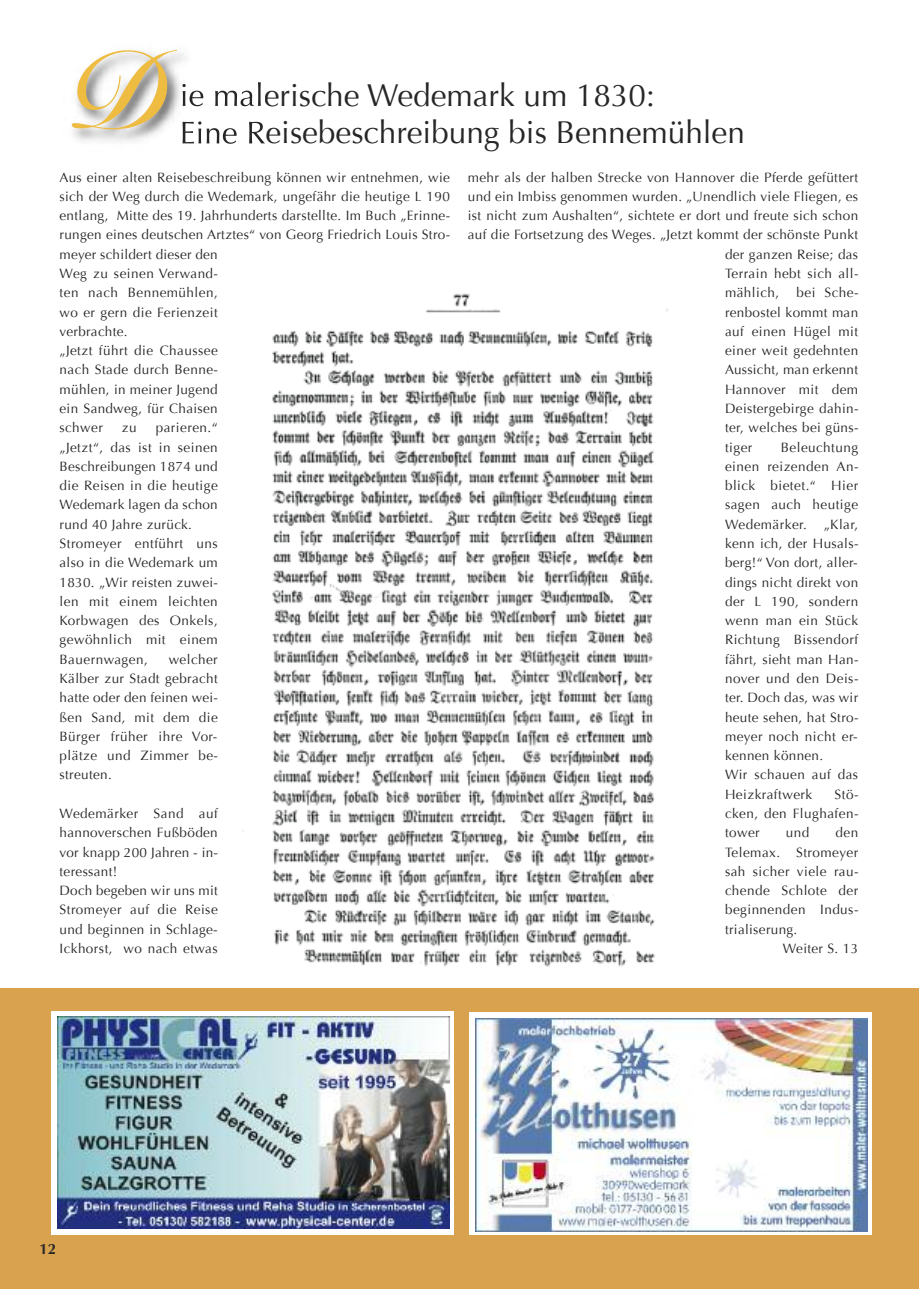
<style>
.page{position:relative;width:919px;height:1289px;background:#fff}
.page>*{position:absolute;margin:0;border:0;box-sizing:border-box;transform-origin:0 0}
.t1{font:700 108px "Snell Roundhand";color:#edbc41}
.t2{font:31.5px "Optima";color:#272627}
.t3{font:700 15px "Optima";color:#272627}
.t4{font:13.5px/19.4px "Optima";letter-spacing:.025em;color:#272627}
</style>
<div class="page">
<div style="left:0;top:988px;width:918px;height:300px;background:#d8a24f"></div>
<div style="left:51px;top:1011px;width:403px;height:223px;background:#fff"></div>
<img style="left:58px;top:1016px;width:391px;height:212px">
<svg style="left:469px;top:1012px;width:403px;height:222px;background:#ebeef2"></svg>
<img style="left:475px;top:1018px;width:391px;height:213px">
<img style="left:73px;top:51px;width:191px;height:93px">
<img style="left:182px;top:84px;width:68px;height:22px">
<img style="left:182px;top:121px;width:54px;height:23px">
<img style="left:243px;top:293px;width:425px;height:674px">
<h1 class="t1" style="left:68px;top:27px;width:110px">D</h1>
<h2 class="t2" style="left:180px;top:77px;width:476px">ie malerische Wedemark um 1830:</h2>
<h2 class="t2" style="left:180px;top:114px;width:566px">Eine Reisebeschreibung bis Bennemühlen</h2>
<p class="t4" style="left:60px;top:167px;width:392px">Aus einer alten Reisebeschreibung können wir entnehmen, wie sich der Weg durch die Wedemark, ungefähr die heutige L 190 entlang, Mitte des 19. Jahrhunderts darstellte. Im Buch „Erinne&shy;rungen eines deutschen Artztes“ von Georg Friedrich Louis Stro&shy;meyer schildert dieser den<br>Weg zu seinen Verwand-<br>ten nach Bennemühlen,<br>wo er gern die Ferienzeit<br>verbrachte.<br>„Jetzt führt die Chaussee<br>nach Stade durch Benne-<br>mühlen, in meiner Jugend<br>ein Sandweg, für Chaisen<br>schwer</p>
<p class="t4" style="left:468px;top:167px;width:392px">mehr als der halben Strecke von Hannover die Pferde gefüttert</p>
<p class="t4" style="left:468px;top:187px;width:392px">und ein Imbiss genommen wurden. „Unendlich viele Fliegen, es</p>
<p class="t4" style="left:468px;top:206px;width:392px">ist nicht zum Aushalten“, sichtete er dort und freute sich schon</p>
<p class="t4" style="left:468px;top:225px;width:392px">auf die Fortsetzung des Weges. „Jetzt kommt der schönste Punkt</p>
<p class="t4" style="left:725px;top:244px;width:135px">der ganzen Reise; das</p>
<p class="t4" style="left:725px;top:264px;width:135px">Terrain hebt sich all-</p>
<p class="t4" style="left:725px;top:283px;width:56px">mählich,</p>
<p class="t4" style="left:725px;top:283px;width:135px;text-align:justify;text-indent:72px">bei Sche&shy;renbostel kommt man auf einen Hügel mit einer weit gedehnten Aussicht, man erkennt Hannover mit dem Deistergebirge dahin&shy;ter, welches bei güns&shy;tiger</p>
<p class="t4" style="left:60px;top:418px;width:160px;text-indent:96px">parieren.“ „Jetzt“, das ist in seinen<br>Beschreibungen 1874 und die Reisen in die heutige<br>Wedemark lagen da schon rund 40 Jahre zurück.<br>Stromeyer entführt uns also in die Wedemark um<br>1830. „Wir reisten zuwei&shy;len mit einem leichten<br>Korbwagen des Onkels, gewöhnlich mit einem<br>Bauernwagen,</p>
<p class="t4" style="left:122px;top:418px;width:16px">zu</p>
<p class="t4" style="left:725px;top:437px;width:135px;text-indent:56px">Beleuchtung einen reizenden An&shy;blick bietet.“ Hier sagen auch heutige<br>Wedemärker. „Klar, kenn ich, der Husals&shy;berg!“ Von dort, aller&shy;dings nicht direkt von der L 190, sondern wenn man ein Stück<br>Richtung Bissendorf fährt, sieht man Han&shy;nover und den Deis&shy;ter. Doch das, was wir heute sehen, hat Stro&shy;meyer noch nicht er&shy;kennen können.<br>Wir schauen auf das<br>Heizkraftwerk</p>
<p class="t4" style="left:60px;top:649px;width:160px;text-align:justify;text-indent:109px">welcher Kälber zur Stadt gebracht hatte oder den feinen wei&shy;ßen Sand, mit dem die Bürger früher ihre Vor&shy;plätze und Zimmer be&shy;streuten.</p>
<p class="t4" style="left:60px;top:804px;width:160px">Wedemärker Sand auf hannoverschen Fußböden vor knapp 200 Jahren - in&shy;teressant!<br>Doch begeben wir uns mit<br>Stromeyer auf die Reise und beginnen in Schlage-<br>Ickhorst, wo nach etwas</p>
<p class="t4" style="left:725px;top:784px;width:135px;text-align:justify;text-indent:110px">Stö&shy;cken, den Flughafen&shy;tower</p>
<p class="t4" style="left:785px;top:823px;width:25px">und</p>
<p class="t4" style="left:835px;top:823px;width:24px">den</p>
<p class="t4" style="left:725px;top:842px;width:135px">Telemax. Stromeyer</p>
<p class="t4" style="left:725px;top:861px;width:135px">sah sicher viele rau-</p>
<p class="t4" style="left:725px;top:881px;width:135px">chende Schlote der</p>
<p class="t4" style="left:725px;top:900px;width:135px">beginnenden Indus-</p>
<p class="t4" style="left:725px;top:919px;width:74px">trialiserung.</p>
<p class="t4" style="left:782px;top:938px;width:77px">Weiter S. 13</p>
<p class="t3" style="left:39px;top:1239px;width:18px">12</p>
</div>
